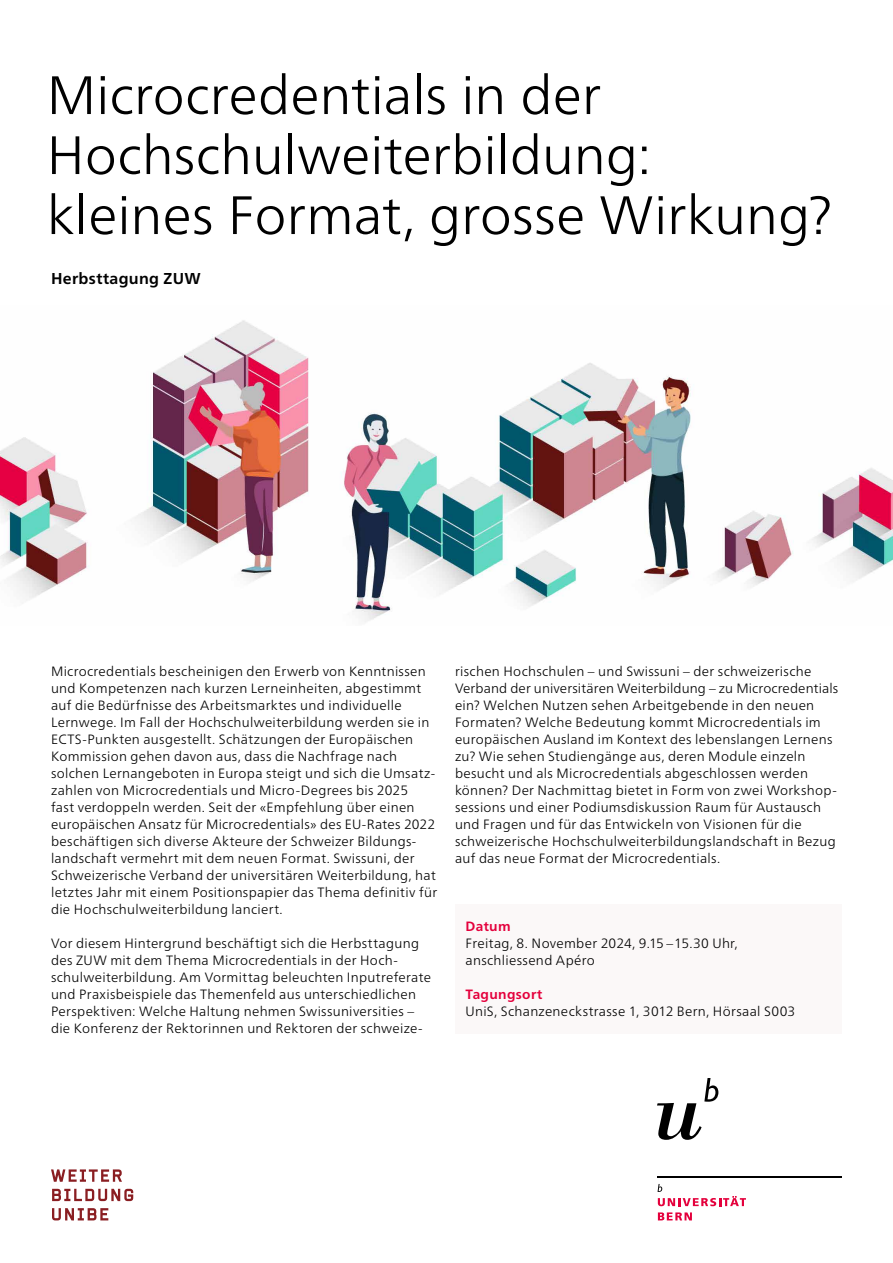
<style>
.page{position:relative;width:893px;height:1263px;background:#fff}
.page>*{position:absolute;margin:0;border:0;box-sizing:border-box;transform-origin:0 0}
.t1{font:300 54px/60px "Frutiger Neue LT Pro";color:#000}
.t2{font:700 15.75px "Frutiger Neue LT Pro";letter-spacing:.02em;color:#000}
.t3{font:300 13.5px/17px "Frutiger Neue LT Pro";letter-spacing:.02em;color:#000}
.t4{font:700 13.5px "Frutiger Neue LT Pro";letter-spacing:.025em;color:#e4003c}
</style>
<div class="page">
<img style="left:0;top:320px;width:893px;height:302px">
<svg style="left:657px;top:1078px;width:61px;height:62px"></svg>
<hr style="left:657px;top:1176px;width:185px;height:2px;background:#000">
<svg style="left:657px;top:1184px;width:89px;height:22px"></svg>
<svg style="left:658px;top:1212px;width:34px;height:8px"></svg>
<svg style="left:51px;top:1169px;width:71px;height:13px"></svg>
<svg style="left:52px;top:1189px;width:81px;height:12px"></svg>
<svg style="left:52px;top:1208px;width:56px;height:12px"></svg>
<div style="left:455px;top:904px;width:387px;height:129px;background:#fbf8f8"></div>
<h1 class="t1" style="left:47px;top:65px;width:787px">Microcredentials in der<br>Hochschulweiterbildung:<br>kleines Format, grosse Wirkung?</h1>
<p class="t2" style="left:51px;top:269px;width:151px">Herbsttagung ZUW</p>
<p class="t3" style="left:51px;top:663px;width:388px">Microcredentials bescheinigen den Erwerb von Kenntnissen und Kompetenzen nach kurzen Lerneinheiten, abgestimmt auf die Bedürfnisse des Arbeitsmarktes und individuelle Lernwege. Im Fall der Hochschulweiterbildung werden sie in ECTS-Punkten ausgestellt. Schätzungen der Europäischen Kommission gehen davon aus, dass die Nachfrage nach solchen Lernangeboten in Europa steigt und sich die Umsatz&shy;zahlen von Microcredentials und Micro-Degrees bis 2025<br>fast verdoppeln werden. Seit der «Empfehlung über einen europäischen Ansatz für Microcredentials» des EU-Rates 2022 beschäftigen sich diverse Akteure der Schweizer Bildungs&shy;landschaft vermehrt mit dem neuen Format. Swissuni, der Schweizerische Verband der universitären Weiterbildung, hat letztes Jahr mit einem Positionspapier das Thema definitiv für die Hochschulweiterbildung lanciert.</p>
<p class="t3" style="left:51px;top:935px;width:382px">Vor diesem Hintergrund beschäftigt sich die Herbsttagung des ZUW mit dem Thema Microcredentials in der Hoch&shy;schulweiterbildung. Am Vormittag beleuchten Inputreferate und Praxisbeispiele das Themenfeld aus unterschiedlichen Perspektiven: Welche Haltung nehmen Swissuniversities – die Konferenz der Rektorinnen und Rektoren der schweize-</p>
<p class="t3" style="left:455px;top:663px;width:385px">rischen Hochschulen – und Swissuni – der schweizerische Verband der universitären Weiterbildung – zu Microcredentials ein? Welchen Nutzen sehen Arbeitgebende in den neuen Formaten? Welche Bedeutung kommt Microcredentials im europäischen Ausland im Kontext des lebenslangen Lernens zu? Wie sehen Studiengänge aus, deren Module einzeln besucht und als Microcredentials abgeschlossen werden können? Der Nachmittag bietet in Form von zwei Workshop&shy;sessions und einer Podiumsdiskussion Raum für Austausch und Fragen und für das Entwickeln von Visionen für die schweizerische Hochschulweiterbildungslandschaft in Bezug auf das neue Format der Microcredentials.</p>
<p class="t4" style="left:466px;top:918px;width:47px">Datum</p>
<p class="t3" style="left:466px;top:935px;width:274px">Freitag, 8. November 2024, 9.15 –15.30 Uhr, anschliessend Apéro</p>
<p class="t4" style="left:466px;top:987px;width:78px">Tagungsort</p>
<p class="t3" style="left:466px;top:1003px;width:331px">UniS, Schanzeneckstrasse 1, 3012 Bern, Hörsaal S003</p>
</div>
